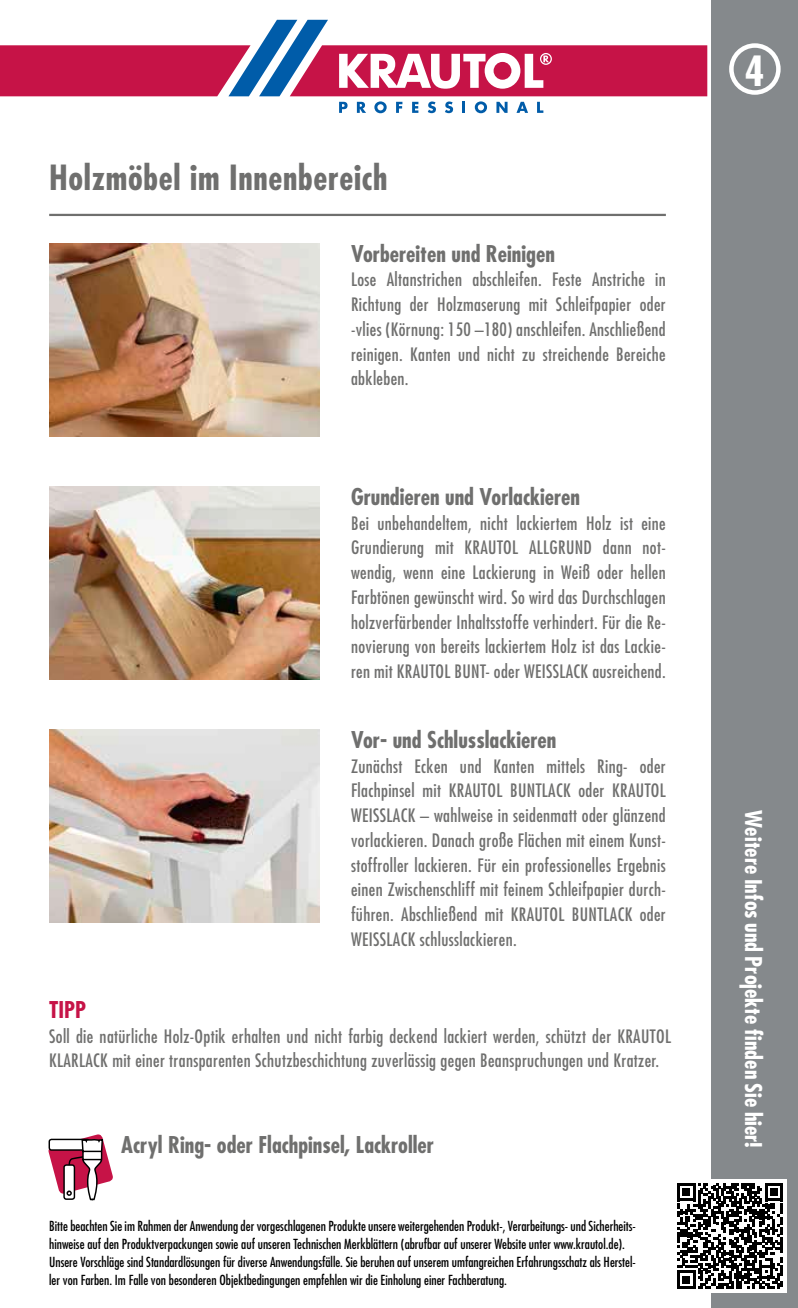
<style>
.page{position:relative;width:798px;height:1308px;background:#fff}
.page>*{position:absolute;margin:0;border:0;box-sizing:border-box;transform-origin:0 0}
.t1{font:700 condensed 40.5px "Futura Std";color:#fff}
.t2{font:700 condensed 33.75px "Futura Std";letter-spacing:.02em;color:#6f6f6e}
.t3{font:700 condensed 22.5px "Futura Std";color:#6f6f6e}
.t4{font:700 condensed 22.5px "Futura Std";color:#fff}
.t5{font:700 condensed 22.5px "Futura Std";color:#c61347}
.t6{font:condensed 18px/24.8px "Futura LT";letter-spacing:.02em;color:#6f6f6e;text-align:justify}
.t7{font:condensed 13.5px/18px "Futura LT";color:#000}
</style>
<div class="page">
<svg style="left:0;top:20px;width:707px;height:93px"></svg>
<div style="left:711px;top:0;width:86px;height:1307px;background:#85898c"></div>
<img style="left:49px;top:729px;width:270px;height:193px">
<img style="left:49px;top:243px;width:270px;height:193px">
<img style="left:49px;top:486px;width:270px;height:193px">
<hr style="left:49px;top:214px;width:616px;height:2px;background:#6f6f6e">
<div style="left:673px;top:1179px;width:113px;height:113px;background:#fff"></div>
<svg style="left:677px;top:1183px;width:105px;height:105px"></svg>
<svg style="left:48px;top:1134px;width:65px;height:66px"></svg>
<div style="left:728px;top:43px;width:52px;height:52px;border:4px solid #fff;border-radius:50%"></div>
<h2 class="t2" style="left:49px;top:156px;width:340px">Holzmöbel im Innenbereich</h2>
<p class="t3" style="left:351px;top:239px;width:205px">Vorbereiten und Reinigen</p>
<p class="t6" style="left:351px;top:267px;width:316px">Lose Altanstrichen abschleifen. Feste Anstriche in Richtung der Holzmaserung mit Schleifpapier oder -vlies (Körnung: 150 –180) anschleifen. Anschließend reinigen. Kanten und nicht zu streichende Bereiche abkleben.</p>
<p class="t3" style="left:351px;top:482px;width:230px">Grundieren und Vorlackieren</p>
<p class="t6" style="left:351px;top:510px;width:316px">Bei unbehandeltem, nicht lackiertem Holz ist eine Grundierung mit KRAUTOL ALLGRUND dann not&shy;wendig, wenn eine Lackierung in Weiß oder hellen Farbtönen gewünscht wird. So wird das Durchschlagen holzverfärbender Inhaltsstoffe verhindert. Für die Re&shy;novierung von bereits lackiertem Holz ist das Lackie&shy;ren mit KRAUTOL BUNT- oder WEISSLACK ausreichend.</p>
<p class="t3" style="left:351px;top:725px;width:207px">Vor- und Schlusslackieren</p>
<p class="t6" style="left:351px;top:753px;width:316px">Zunächst Ecken und Kanten mittels Ring- oder Flachpinsel mit KRAUTOL BUNTLACK oder KRAUTOL WEISSLACK – wahlweise in seidenmatt oder glänzend vorlackieren. Danach große Flächen mit einem Kunst&shy;stoffroller lackieren. Für ein professionelles Ergebnis einen Zwischenschliff mit feinem Schleifpapier durch&shy;führen. Abschließend mit KRAUTOL BUNTLACK oder WEISSLACK schlusslackieren.</p>
<p class="t5" style="left:49px;top:995px;width:38px">TIPP</p>
<p class="t6" style="left:49px;top:1023px;width:623px">Soll die natürliche Holz-Optik erhalten und nicht farbig deckend lackiert werden, schützt der KRAUTOL<br>KLARLACK mit einer transparenten Schutzbeschichtung zuverlässig gegen Beanspruchungen und Kratzer.</p>
<p class="t3" style="left:121px;top:1130px;width:314px">Acryl Ring- oder Flachpinsel, Lackroller</p>
<p class="t7" style="left:49px;top:1217px;width:588px">Bitte beachten Sie im Rahmen der Anwendung der vorgeschlagenen Produkte unsere weitergehenden Produkt-, Verarbeitungs- und Sicherheits&shy;hinweise auf den Produktverpackungen sowie auf unseren Technischen Merkblättern (abrufbar auf unserer Website unter www.krautol.de).<br>Unsere Vorschläge sind Standardlösungen für diverse Anwendungsfälle. Sie beruhen auf unserem umfangreichen Erfahrungsschatz als Herstel&shy;ler von Farben. Im Falle von besonderen Objektbedingungen empfehlen wir die Einholung einer Fachberatung.</p>
<h1 class="t1" style="left:744px;top:46px;width:21px">4</h1>
<p class="t4" style="left:767px;top:810px;width:339px;rotate:90deg">Weitere Infos und Projekte finden Sie hier!</p>
</div>
